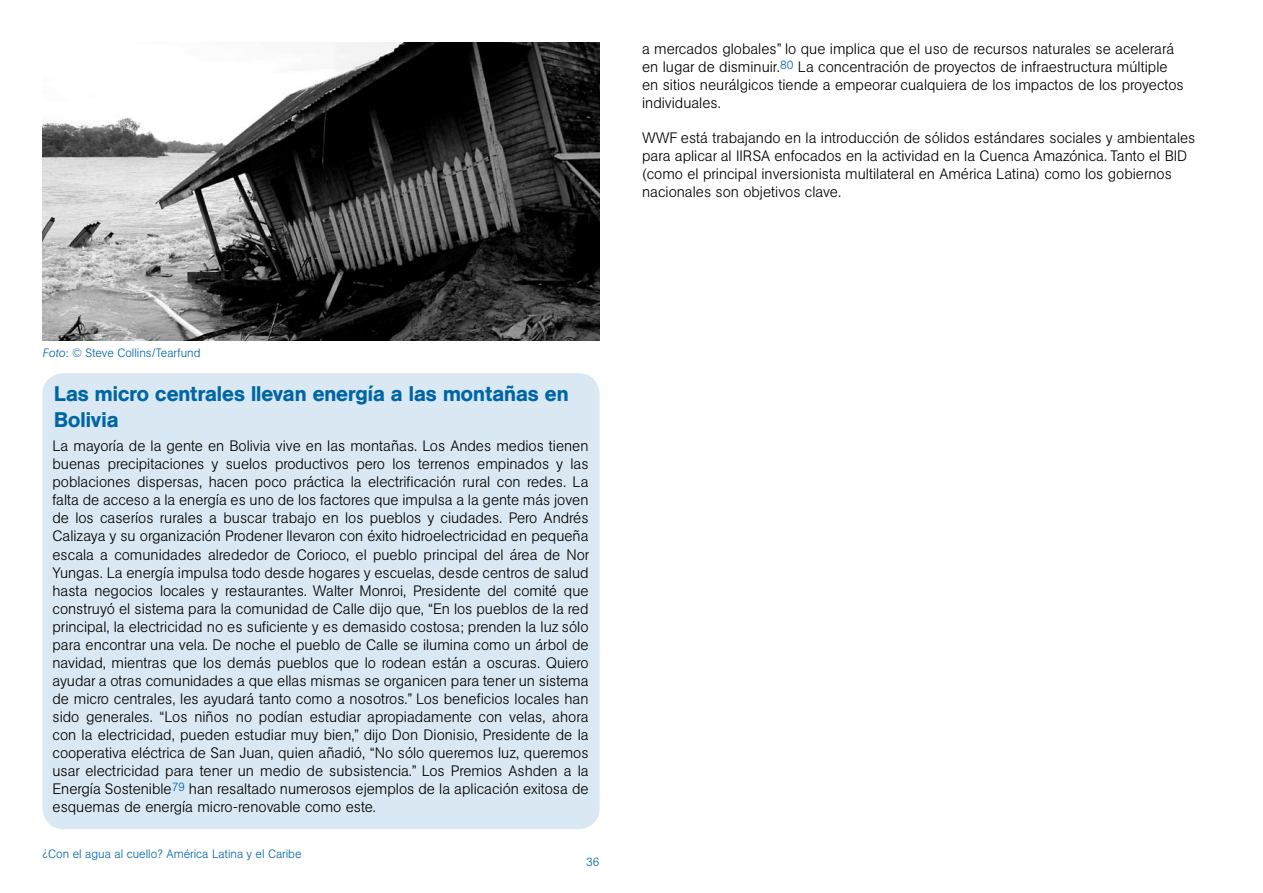
<style>
.page{position:relative;width:1263px;height:893px;background:#fff}
.page>*{position:absolute;margin:0;border:0;box-sizing:border-box;transform-origin:0 0}
.t1{font:500 21px/25.5px "AG Book BQ";color:#0065a3}
.t2{font:300 15px/18px "AG Book BQ";color:#000}
.t3{font:300 12px "AG Book BQ";color:#0065a3}
.t4{font:300 12px "AG Book BQ";color:#0065a6}
.s1{font-style:italic}
</style>
<div class="page">
<div style="left:43px;top:373px;width:557px;height:456px;background:#d9e8f2;border-radius:21px"></div>
<img style="left:43px;top:43px;width:557px;height:297px">
<p class="t2" style="left:642px;top:40px;width:543px">a mercados globales” lo que implica que el uso de recursos naturales se acelerará en lugar de disminuir.<sup>80</sup> La concentración de proyectos de infraestructura múltiple en sitios neurálgicos tiende a empeorar cualquiera de los impactos de los proyectos individuales.</p>
<p class="t2" style="left:642px;top:129px;width:555px">WWF está trabajando en la introducción de sólidos estándares sociales y ambientales para aplicar al IIRSA enfocados en la actividad en la Cuenca Amazónica. Tanto el BID (como el principal inversionista multilateral en América Latina) como los gobiernos nacionales son objetivos clave.</p>
<p class="t3" style="left:43px;top:345px;width:159px"><span class="s1">Foto</span>: © Steve Collins/Tearfund</p>
<h1 class="t1" style="left:54px;top:381px;width:516px">Las micro centrales llevan energía a las montañas en<br>Bolivia</h1>
<p class="t2" style="left:53px;top:437px;width:538px;text-align:justify">La mayoría de la gente en Bolivia vive en las montañas. Los Andes medios tienen buenas precipitaciones y suelos productivos pero los terrenos empinados y las poblaciones dispersas, hacen poco práctica la electrificación rural con redes. La falta de acceso a la energía es uno de los factores que impulsa a la gente más joven de los caseríos rurales a buscar trabajo en los pueblos y ciudades. Pero Andrés Calizaya y su organización Prodener llevaron con éxito hidroelectricidad en pequeña escala a comunidades alrededor de Corioco, el pueblo principal del área de Nor Yungas. La energía impulsa todo desde hogares y escuelas, desde centros de salud hasta negocios locales y restaurantes. Walter Monroi, Presidente del comité que construyó el sistema para la comunidad de Calle dijo que, “En los pueblos de la red principal, la electricidad no es suficiente y es demasido costosa; prenden la luz sólo para encontrar una vela. De noche el pueblo de Calle se ilumina como un árbol de navidad, mientras que los demás pueblos que lo rodean están a oscuras. Quiero ayudar a otras comunidades a que ellas mismas se organicen para tener un sistema de micro centrales, les ayudará tanto como a nosotros.” Los beneficios locales han sido generales. “Los niños no podían estudiar apropiadamente con velas, ahora con la electricidad, pueden estudiar muy bien,” dijo Don Dionisio, Presidente de la cooperativa eléctrica de San Juan, quien añadió, “No sólo queremos luz, queremos usar electricidad para tener un medio de subsistencia.” Los Premios Ashden a la Energía Sostenible<sup>79</sup> han resaltado numerosos ejemplos de la aplicación exitosa de esquemas de energía micro-renovable como este.</p>
<p class="t3" style="left:43px;top:847px;width:261px">¿Con el agua al cuello? América Latina y el Caribe</p>
<p class="t4" style="left:586px;top:854px;width:15px">36</p>
</div>
